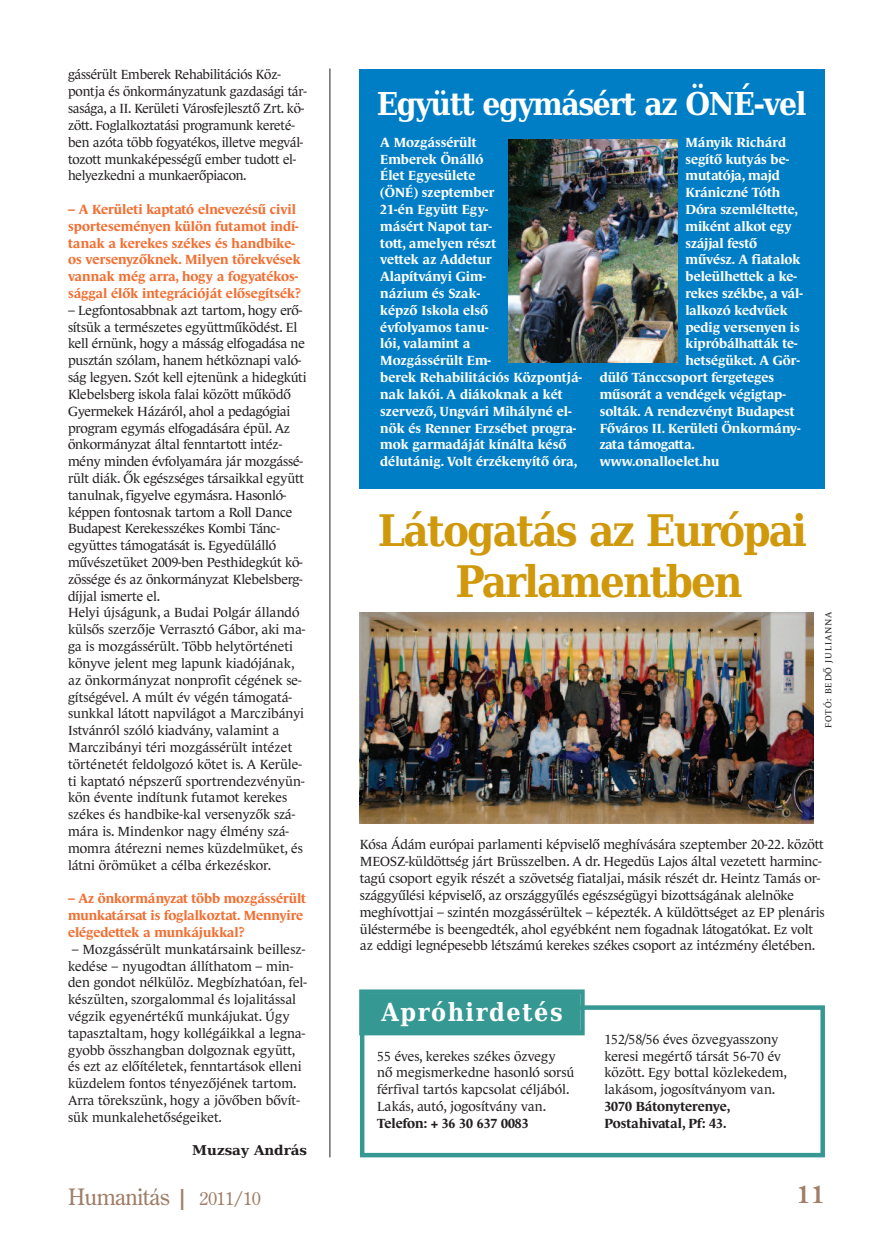
<style>
.page{position:relative;width:893px;height:1251px;background:#fff}
.page>*{position:absolute;margin:0;border:0;box-sizing:border-box;transform-origin:0 0}
.t1{font:700 43.5px/50.7px "Prima Serif M";letter-spacing:-.05em;color:#d0990c;text-align:center;scale:.9 1}
.t2{font:700 31.5px "Prima Serif M";letter-spacing:-.05em;color:#fff;scale:.9 1}
.t3{font:700 25.05px "Prima Serif M";letter-spacing:.07em;color:#fff;scale:.9 1}
.t4{font:700 24px "Century Old Style Std";color:#a07e68;scale:.9 1}
.t5{font:22.5px "Century Old Style Std";letter-spacing:-.02em;color:#a07e68}
.t6{font:13.5px/16.8px "Le Monde Journal HB";letter-spacing:-.01em;color:#231f20}
.t7{font:700 13.5px/16.8px "Le Monde Journal HB";color:#fff}
.t8{font:700 13.5px/16.8px "Le Monde Journal HB";color:#f36e31}
.t9{font:700 13.5px/16.8px "Le Monde Journal HB";color:#231f20}
.t10{font:700 13.5px "Le Monde Journal HB";letter-spacing:-.025em;color:#fff}
.t11{font:700 13.5px "Prima Serif M";color:#231f20}
.t12{font:9px "Le Monde Journal HB";letter-spacing:.1em;color:#231f20}
.s1{font-family:"Prima Serif M";font-weight:700;font-size:21px}
.s2{font-size:18px}
</style>
<div class="page">
<div style="left:360px;top:69px;width:465px;height:419px;background:#007ec5"></div>
<hr style="left:330px;top:68px;width:1px;height:1089px;background:#231f20">
<img style="left:360px;top:612px;width:454px;height:211px">
<div style="left:360px;top:1005px;width:465px;height:152px;border:4px solid #369892"></div>
<div style="left:364px;top:993px;width:216px;height:37px;background:#369892"></div>
<div style="left:359px;top:989px;width:226px;height:46px;border:4px solid #369892"></div>
<img style="left:508px;top:139px;width:170px;height:223px">
<p class="t6" style="left:68px;top:68px;width:240px">gássérült Emberek Rehabilitációs Köz&shy;pontja és önkormányzatunk gazdasági tár&shy;sasága, a II. Kerületi Városfejlesztô Zrt. kö&shy;zött. Foglalkoztatási programunk kereté&shy;ben azóta több fogyatékos, illetve megvál&shy;tozott munkaképességû ember tudott el&shy;helyezkedni a munkaerôpiacon.</p>
<p class="t8" style="left:68px;top:202px;width:235px">– A Kerületi kaptató elnevezésû civil sporteseményen külön futamot indí&shy;tanak a kerekes székes és handbike&shy;os versenyzôknek. Milyen törekvések vannak még arra, hogy a fogyatékos&shy;sággal élôk integrációját elôsegítsék?</p>
<p class="t6" style="left:68px;top:303px;width:240px">– Legfontosabbnak azt tartom, hogy erô&shy;sítsük a természetes együttmûködést. El kell érnünk, hogy a másság elfogadása ne pusztán szólam, hanem hétköznapi való&shy;ság legyen. Szót kell ejtenünk a hidegkúti Klebelsberg iskola falai között mûködô Gyermekek Házáról, ahol a pedagógiai program egymás elfogadására épül. Az önkormányzat által fenntartott intéz&shy;mény minden évfolyamára jár mozgássé&shy;rült diák. Ôk egészséges társaikkal együtt tanulnak, figyelve egymásra. Hasonló&shy;képpen fontosnak tartom a Roll Dance Budapest Kerekesszékes Kombi Tánc&shy;együttes támogatását is. Egyedülálló mûvészetüket 2009-ben Pesthidegkút kö&shy;zössége és az önkormányzat Klebelsberg&shy;díjjal ismerte el.<br>Helyi újságunk, a Budai Polgár állandó külsôs szerzôje Verrasztó Gábor, aki ma&shy;ga is mozgássérült. Több helytörténeti könyve jelent meg lapunk kiadójának, az önkormányzat nonprofit cégének se&shy;gítségével. A múlt év végén támogatá&shy;sunkkal látott napvilágot a Marczibányi Istvánról szóló kiadvány, valamint a Marczibányi téri mozgássérült intézet történetét feldolgozó kötet is. A Kerüle&shy;ti kaptató népszerû sportrendezvényün&shy;kön évente indítunk futamot kerekes székes és handbike-kal versenyzôk szá&shy;mára is. Mindenkor nagy élmény szá&shy;momra átérezni nemes küzdelmüket, és látni örömüket a célba érkezéskor.</p>
<p class="t8" style="left:68px;top:891px;width:239px">– Az önkormányzat több mozgássérült munkatársat is foglalkoztat. Mennyire elégedettek a munkájukkal?</p>
<p class="t6" style="left:68px;top:941px;width:240px">– Mozgássérült munkatársaink beillesz&shy;kedése – nyugodtan állíthatom – min&shy;den gondot nélkülöz. Megbízhatóan, fel&shy;készülten, szorgalommal és lojalitással végzik egyenértékû munkájukat. Úgy tapasztaltam, hogy kollégáikkal a legna&shy;gyobb összhangban dolgoznak együtt, és ezt az elôítéletek, fenntartások elleni küzdelem fontos tényezôjének tartom.<br>Arra törekszünk, hogy a jövôben bôvít&shy;sük munkalehetôségeiket.</p>
<p class="t11" style="left:192px;top:1145px;width:116px">Muzsay András</p>
<h2 class="t2" style="left:377px;top:92px;width:479px">Együtt egymásért az ÖNÉ-vel</h2>
<p class="t7" style="left:380px;top:135px;width:203px">A Mozgássérült<br>Emberek Önálló<br>Élet Egyesülete<br>(ÖNÉ) szeptember<br>21-én Együtt Egy-<br>másért Napot tar-<br>tott, amelyen részt<br>vettek az Addetur<br>Alapítványi Gim-<br>názium és Szak-<br>képzô Iskola elsô<br>évfolyamos tanu-<br>lói, valamint a<br>Mozgássérült Em-<br>berek Rehabilitációs Központjá&shy;nak lakói. A diákoknak a két szervezô, Ungvári Mihályné el&shy;nök és Renner Erzsébet progra&shy;mok garmadáját kínálta késô délutánig. Volt érzékenyítô óra,</p>
<p class="t7" style="left:685px;top:135px;width:102px">Mányik Richárd</p>
<p class="t7" style="left:685px;top:152px;width:105px">segítô kutyás be-</p>
<p class="t7" style="left:685px;top:169px;width:96px">mutatója, majd</p>
<p class="t7" style="left:685px;top:185px;width:96px">Krániczné Tóth</p>
<p class="t7" style="left:685px;top:202px;width:114px">Dóra szemléltette,</p>
<p class="t7" style="left:685px;top:219px;width:108px">miként alkot egy</p>
<p class="t7" style="left:685px;top:236px;width:73px">szájjal festô</p>
<p class="t7" style="left:685px;top:253px;width:117px">mûvész. A fiatalok</p>
<p class="t7" style="left:685px;top:269px;width:113px">beleülhettek a ke-</p>
<p class="t7" style="left:685px;top:286px;width:119px">rekes székbe, a vál-</p>
<p class="t7" style="left:685px;top:303px;width:104px">lalkozó kedvûek</p>
<p class="t7" style="left:685px;top:320px;width:116px">pedig versenyen is</p>
<p class="t7" style="left:685px;top:337px;width:114px">kipróbálhatták te-</p>
<p class="t7" style="left:685px;top:353px;width:116px">hetségüket. A Gör-</p>
<p class="t7" style="left:600px;top:370px;width:176px">dülô Tánccsoport fergeteges</p>
<p class="t7" style="left:600px;top:387px;width:188px">mûsorát a vendégek végigtap-</p>
<p class="t7" style="left:600px;top:404px;width:196px">solták. A rendezvényt Budapest</p>
<p class="t7" style="left:600px;top:421px;width:202px">Fôváros II. Kerületi Önkormány-</p>
<p class="t10" style="left:600px;top:440px;width:97px">zata támogatta.</p>
<p class="t7" style="left:600px;top:454px;width:121px">www.onalloelet.hu</p>
<h1 class="t1" style="left:378px;top:509px;width:478px">Látogatás az Európai<br>Parlamentben</h1>
<p class="t12" style="left:825px;top:727px;width:118px;rotate:-90deg">FOTÓ: BEDÔ JULIANNA</p>
<p class="t6" style="left:360px;top:837px;width:466px">Kósa Ádám európai parlamenti képviselô meghívására szeptember 20-22. között MEOSZ-küldöttség járt Brüsszelben. A dr. Hegedüs Lajos által vezetett harminc&shy;tagú csoport egyik részét a szövetség fiataljai, másik részét dr. Heintz Tamás or&shy;szággyûlési képviselô, az országgyûlés egészségügyi bizottságának alelnöke meghívottjai – szintén mozgássérültek – képezték. A küldöttséget az EP plenáris üléstermébe is beengedték, ahol egyébként nem fogadnak látogatókat. Ez volt az eddigi legnépesebb létszámú kerekes székes csoport az intézmény életében.</p>
<h3 class="t3" style="left:381px;top:1002px;width:203px">Apróhirdetés</h3>
<p class="t6" style="left:377px;top:1048px;width:199px">55 éves, kerekes székes özvegy<br>nô megismerkedne hasonló sorsú férfival tartós kapcsolat céljából.<br>Lakás, autó, jogosítvány van.</p>
<p class="t9" style="left:377px;top:1115px;width:153px">Telefon: + 36 30 637 0083</p>
<p class="t6" style="left:604px;top:1031px;width:184px">152/58/56 éves özvegyasszony keresi megértô társát 56-70 év között. Egy bottal közlekedem, lakásom, jogosítványom van.</p>
<p class="t9" style="left:604px;top:1099px;width:127px">3070 Bátonyterenye,<br>Postahivatal, Pf: 43.</p>
<h3 class="t5" style="left:68px;top:1183px;width:194px">Humanitás <span class="s1">|</span> <span class="s2">2011/10</span></h3>
<h3 class="t4" style="left:796px;top:1180px;width:33px">11</h3>
</div>
